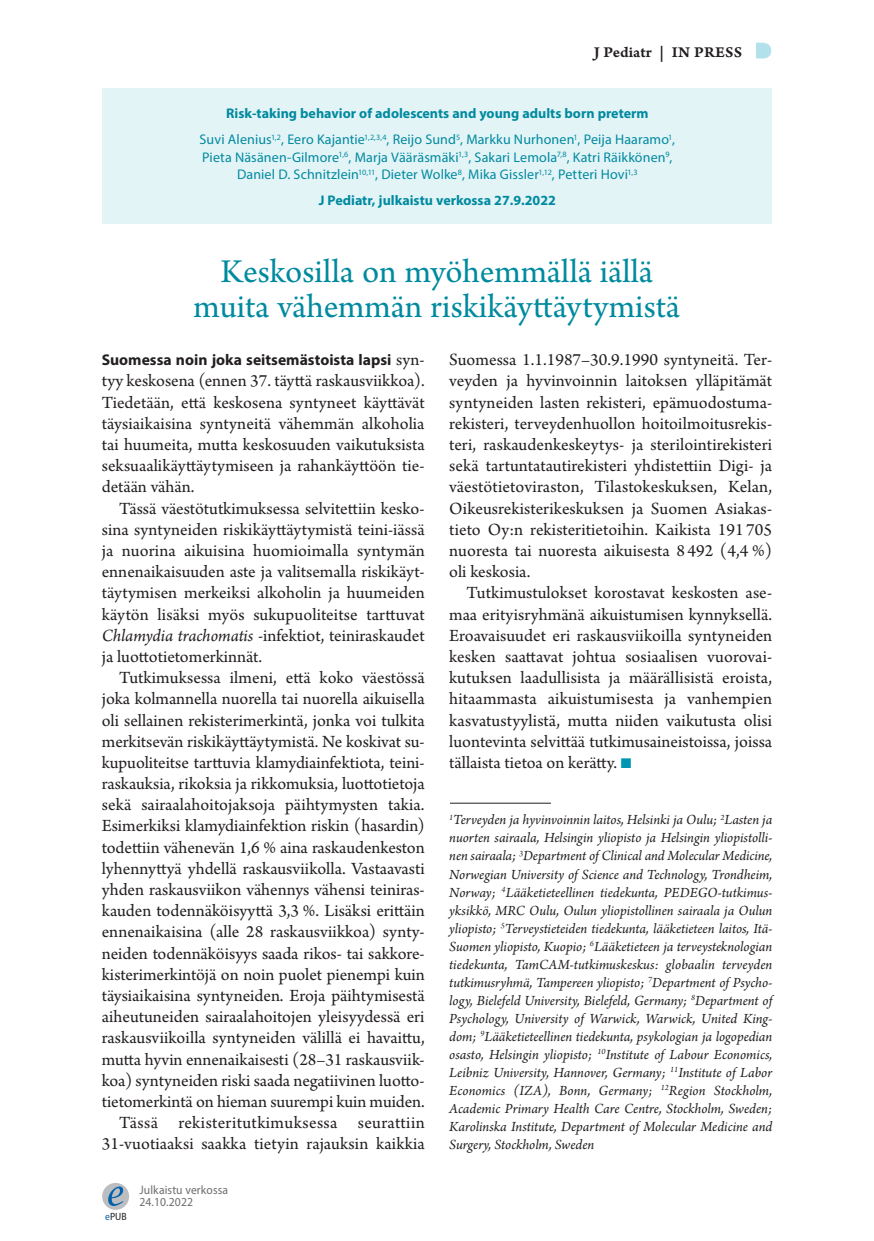
<style>
.page{position:relative;width:874px;height:1241px;background:#fff}
.page>*{position:absolute;margin:0;border:0;box-sizing:border-box;transform-origin:0 0}
.o1_inpress_turkoosi{font:35px/35px "Arno Pro";color:#008a9f;text-align:center}
.l_mahdutusteksti{font:18.03px/21.2px "Arno Pro";color:#231f20;text-align:justify}
.vinj{font:15.75px "Arno Pro Smbd Caption";letter-spacing:.005em;color:#231f20}
.l_mahdutusteksti-2{font:700 15.58px "Myriad Pro";color:#231f20}
.inpress_pikkuteksti{font:italic 14.7px/18px "Arno Pro";letter-spacing:-.005em;color:#231f20;text-align:justify}
.inpress_tekijät{font:14px/17.5px "Myriad Pro";letter-spacing:.01em;color:#008a9f;text-align:center}
.inpress_ots{font:700 14px "Myriad Pro";color:#008a9f}
.sis_luettelo_tekija{font:12.25px/12.2px "Myriad Pro";letter-spacing:.01em;color:#6c6d70;scale:.95 1}
.t1{font:semi-condensed 10.5px "Myriad Pro";color:#231f20}
.s1{font-family:"Arno Pro";font-weight:400;font-size:18.03px}
.s2{font-style:italic}
.s3{color:#0161ab}
.s4{color:#0096b1}
</style>
<div class="page">
<div style="left:102px;top:89px;width:670px;height:135px;background:#e3f4f7"></div>
<svg style="left:756px;top:43px;width:14px;height:15px"></svg>
<hr style="left:450px;top:802px;width:100px;height:1px;background:#231f20">
<div style="left:102px;top:1182px;width:27px;height:27px;background:#bcbdc0;border-radius:50%"></div>
<svg style="left:108px;top:1186px;width:15px;height:19px"></svg>
<p class="vinj" style="left:593px;top:42px;width:150px">J Pediatr | IN PRESS</p>
<p class="inpress_ots" style="left:226px;top:104px;width:423px">Risk-taking behavior of adolescents and young adults born preterm</p>
<p class="inpress_tekijät" style="left:199px;top:130px;width:477px">Suvi Alenius<sup>1,2</sup>, Eero Kajantie<sup>1,2,3,4</sup>, Reijo Sund<sup>5</sup>, Markku Nurhonen<sup>1</sup>, Peija Haaramo<sup>1</sup>,<br>Pieta Näsänen-Gilmore<sup>1,6</sup>, Marja Vääräsmäki<sup>1,3</sup>, Sakari Lemola<sup>7,8</sup>, Katri Räikkönen<sup>9</sup>,<br>Daniel D. Schnitzlein<sup>10,11</sup>, Dieter Wolke<sup>8</sup>, Mika Gissler<sup>1,12</sup>, Petteri Hovi<sup>1,3</sup></p>
<p class="inpress_ots" style="left:318px;top:191px;width:238px">J Pediatr, julkaistu verkossa 27.9.2022</p>
<p class="o1_inpress_turkoosi" style="left:193px;top:255px;width:488px">Keskosilla on myöhemmällä iällä muita vähemmän riskikäyttäytymistä</p>
<p class="l_mahdutusteksti-2" style="left:102px;top:350px;width:324px">Suomessa noin joka seitsemästoista lapsi <span class="s1">syn-</span></p>
<p class="l_mahdutusteksti" style="left:102px;top:371px;width:324px">tyy keskosena (ennen 37. täyttä raskausviikkoa).<br>Tiedetään, että keskosena syntyneet käyttävät täysiaikaisina syntyneitä vähemmän alkoholia tai huumeita, mutta keskosuuden vaikutuksista seksuaalikäyttäytymiseen ja rahankäyttöön tie&shy;detään vähän.</p>
<p class="l_mahdutusteksti" style="left:102px;top:498px;width:324px;text-indent:17px">Tässä väestötutkimuksessa selvitettiin kesko&shy;sina syntyneiden riskikäyttäytymistä teini-iässä ja nuorina aikuisina huomioimalla syntymän ennenaikaisuuden aste ja valitsemalla riskikäyt&shy;täytymisen merkeiksi alkoholin ja huumeiden käytön lisäksi myös sukupuoliteitse tarttuvat <span class="s2">Chlamydia trachomatis</span> ‑infektiot, teiniraskaudet ja luottotietomerkinnät.</p>
<p class="l_mahdutusteksti" style="left:102px;top:668px;width:324px;text-indent:17px">Tutkimuksessa ilmeni, että koko väestössä joka kolmannella nuorella tai nuorella aikuisella oli sellainen rekisterimerkintä, jonka voi tulkita merkitsevän riskikäyttäytymistä. Ne koskivat su&shy;kupuoliteitse tarttuvia klamydiainfektiota, teini&shy;raskauksia, rikoksia ja rikkomuksia, luottotietoja sekä sairaalahoitojaksoja päihtymysten takia.<br>Esimerkiksi klamydiainfektion riskin (hasardin) todettiin vähenevän 1,6 % aina raskaudenkeston lyhennyttyä yhdellä raskausviikolla. Vastaavasti yhden raskausviikon vähennys vähensi teiniras&shy;kauden todennäköisyyttä 3,3 %. Lisäksi erittäin ennenaikaisina (alle 28 raskausviikkoa) synty&shy;neiden todennäköisyys saada rikos- tai sakkore&shy;kisterimerkintöjä on noin puolet pienempi kuin täysiaikaisina syntyneiden. Eroja päihtymisestä aiheutuneiden sairaalahoitojen yleisyydessä eri raskausviikoilla syntyneiden välillä ei havaittu, mutta hyvin ennenaikaisesti (28–31 raskausviik&shy;koa) syntyneiden riski saada negatiivinen luotto&shy;tietomerkintä on hieman suurempi kuin muiden.</p>
<p class="l_mahdutusteksti" style="left:102px;top:1112px;width:324px;text-align:right">Tässä rekisteritutkimuksessa seurattiin<br>31-vuotiaaksi saakka tietyin rajauksin kaikkia</p>
<p class="t1" style="left:105px;top:1209px;width:23px"><span class="s3">e</span>PUB</p>
<p class="sis_luettelo_tekija" style="left:139px;top:1183px;width:95px">Julkaistu verkossa<br>24.10.2022</p>
<p class="l_mahdutusteksti" style="left:449px;top:350px;width:324px">Suomessa 1.1.1987–30.9.1990 syntyneitä. Ter&shy;veyden ja hyvinvoinnin laitoksen ylläpitämät syntyneiden lasten rekisteri, epämuodostuma&shy;rekisteri, terveydenhuollon hoitoilmoitusrekis&shy;teri, raskaudenkeskeytys- ja sterilointirekisteri sekä tartuntatautirekisteri yhdistettiin Digi- ja väestötietoviraston, Tilastokeskuksen, Kelan, Oikeusrekisterikeskuksen ja Suomen Asiakas&shy;tieto Oy:n rekisteritietoihin. Kaikista 191 705 nuoresta tai nuoresta aikuisesta 8 492 (4,4 %) oli keskosia.</p>
<p class="l_mahdutusteksti" style="left:449px;top:583px;width:324px;text-indent:17px">Tutkimustulokset korostavat keskosten ase&shy;maa erityisryhmänä aikuistumisen kynnyksellä.<br>Eroavaisuudet eri raskausviikoilla syntyneiden kesken saattavat johtua sosiaalisen vuorovai&shy;kutuksen laadullisista ja määrällisistä eroista, hitaammasta aikuistumisesta ja vanhempien kasvatustyylistä, mutta niiden vaikutusta olisi luontevinta selvittää tutkimusaineistoissa, joissa tällaista tietoa on kerätty. <span class="s4">■</span></p>
<p class="inpress_pikkuteksti" style="left:449px;top:811px;width:324px"><sup>1</sup>Terveyden ja hyvinvoinnin laitos, Helsinki ja Oulu; <sup>2</sup>Lasten ja nuorten sairaala, Helsingin yliopisto ja Helsingin yliopistolli&shy;nen sairaala; <sup>3</sup>Department of Clinical and Molecular Medicine, Norwegian University of Science and Technology, Trondheim, Norway; <sup>4</sup>Lääketieteellinen tiedekunta, PEDEGO-tutkimus&shy;yksikkö, MRC Oulu, Oulun yliopistollinen sairaala ja Oulun yliopisto; <sup>5</sup>Terveystieteiden tiedekunta, lääketieteen laitos, Itä-Suomen yliopisto, Kuopio; <sup>6</sup>Lääketieteen ja terveysteknologian tiedekunta, TamCAM-tutkimuskeskus: globaalin terveyden tutkimusryhmä, Tampereen yliopisto; <sup>7</sup>Department of Psycho&shy;logy, Bielefeld University, Bielefeld, Germany; <sup>8</sup>Department of Psychology, University of Warwick, Warwick, United King&shy;dom; <sup>9</sup>Lääketieteellinen tiedekunta, psykologian ja logopedian osasto, Helsingin yliopisto; <sup>10</sup>Institute of Labour Economics, Leibniz University, Hannover, Germany; <sup>11</sup>Institute of Labor Economics (IZA), Bonn, Germany; <sup>12</sup>Region Stockholm, Academic Primary Health Care Centre, Stockholm, Sweden; Karolinska Institute, Department of Molecular Medicine and Surgery, Stockholm, Sweden</p>
</div>
